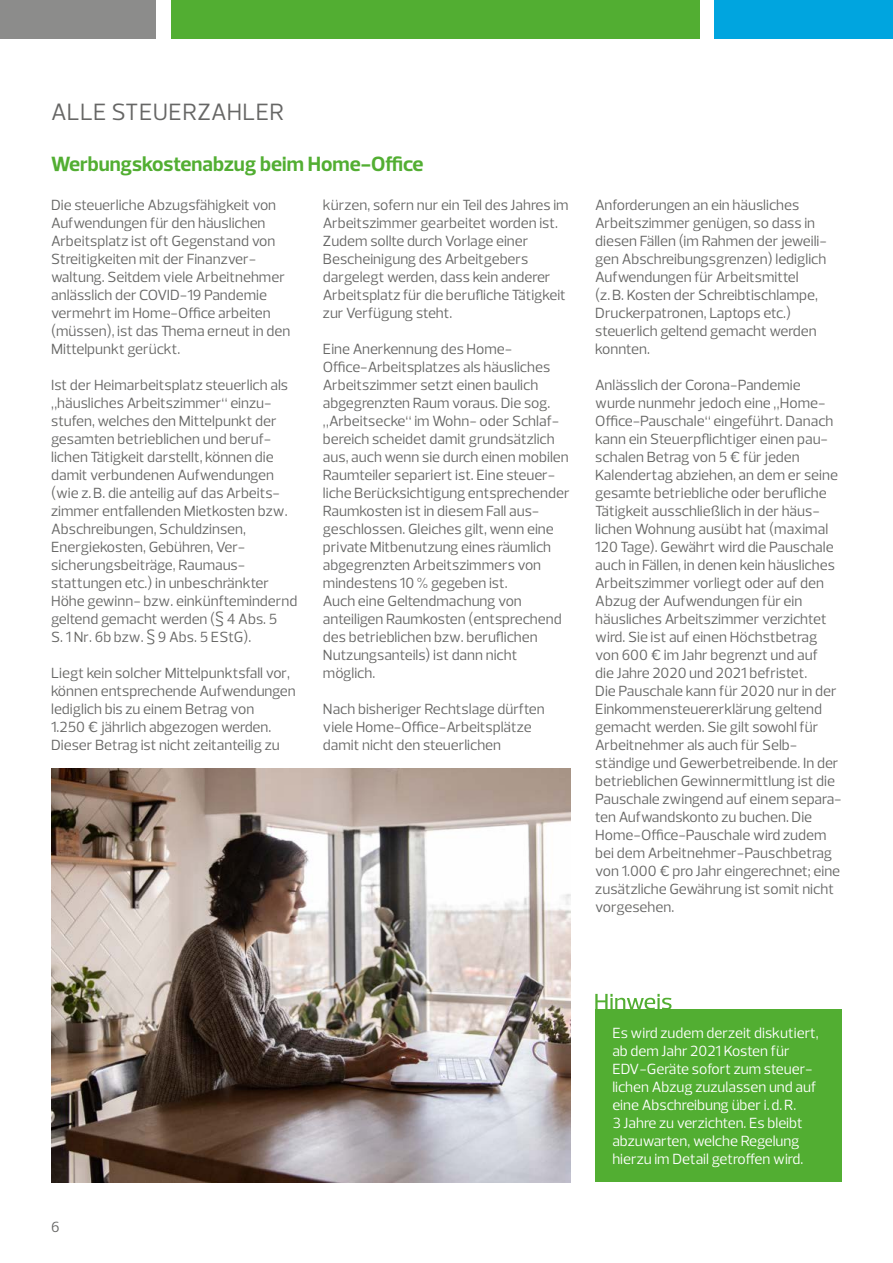
<style>
.page{position:relative;width:893px;height:1263px;background:#fff}
.page>*{position:absolute;margin:0;border:0;box-sizing:border-box;transform-origin:0 0}
.t1{font:24px "Prelo";letter-spacing:.015em;color:#666665}
.t2{font:700 21px "Prelo";color:#52ae32}
.t3{font:15px/18px "Prelo";color:#666665}
.t4{font:15px/18px "Prelo";color:#fff}
</style>
<div class="page">
<div style="left:0;top:0;width:156px;height:38px;background:#8c8c8b"></div>
<div style="left:171px;top:0;width:528px;height:38px;background:#52ae32"></div>
<div style="left:714px;top:0;width:179px;height:38px;background:#00a5df"></div>
<img style="left:51px;top:768px;width:519px;height:414px">
<div style="left:595px;top:1009px;width:247px;height:173px;background:#52ae32"></div>
<svg style="left:595px;top:994px;width:76px;height:15px"></svg>
<h1 class="t1" style="left:51px;top:97px;width:235px">ALLE STEUERZAHLER</h1>
<h2 class="t2" style="left:51px;top:151px;width:374px">Werbungskostenabzug beim Home-Office</h2>
<p class="t3" style="left:51px;top:196px;width:241px">Die steuerliche Abzugsfähigkeit von Aufwendungen für den häuslichen Arbeitsplatz ist oft Gegenstand von Streitigkeiten mit der Finanzver&shy;waltung. Seitdem viele Arbeitnehmer anlässlich der COVID-19 Pandemie vermehrt im Home-Office arbeiten (müssen), ist das Thema erneut in den Mittelpunkt gerückt.</p>
<p class="t3" style="left:51px;top:376px;width:248px">Ist der Heimarbeitsplatz steuerlich als „häusliches Arbeitszimmer“ einzu&shy;stufen, welches den Mittelpunkt der gesamten betrieblichen und beruf&shy;lichen Tätigkeit darstellt, können die damit verbundenen Aufwendungen (wie z.B. die anteilig auf das Arbeits&shy;zimmer entfallenden Mietkosten bzw.<br>Abschreibungen, Schuldzinsen, Energiekosten, Gebühren, Ver&shy;sicherungsbeiträge, Raumaus&shy;stattungen etc.) in unbeschränkter Höhe gewinn- bzw. einkünftemindernd geltend gemacht werden (§ 4 Abs. 5<br>S. 1 Nr. 6b bzw. § 9 Abs. 5 EStG).</p>
<p class="t3" style="left:51px;top:664px;width:246px">Liegt kein solcher Mittelpunktsfall vor, können entsprechende Aufwendungen lediglich bis zu einem Betrag von<br>1.250 € jährlich abgezogen werden.<br>Dieser Betrag ist nicht zeitanteilig zu</p>
<p class="t3" style="left:323px;top:196px;width:247px">kürzen, sofern nur ein Teil des Jahres im Arbeitszimmer gearbeitet worden ist.<br>Zudem sollte durch Vorlage einer Bescheinigung des Arbeitgebers dargelegt werden, dass kein anderer Arbeitsplatz für die berufliche Tätigkeit zur Verfügung steht.</p>
<p class="t3" style="left:323px;top:340px;width:248px">Eine Anerkennung des Home-Office-Arbeitsplatzes als häusliches Arbeitszimmer setzt einen baulich abgegrenzten Raum voraus. Die sog. „Arbeitsecke“ im Wohn- oder Schlaf&shy;bereich scheidet damit grundsätzlich aus, auch wenn sie durch einen mobilen Raumteiler separiert ist. Eine steuer&shy;liche Berücksichtigung entsprechender Raumkosten ist in diesem Fall aus&shy;geschlossen. Gleiches gilt, wenn eine private Mitbenutzung eines räumlich abgegrenzten Arbeitszimmers von mindestens 10 % gegeben ist.<br>Auch eine Geltendmachung von anteiligen Raumkosten (entsprechend des betrieblichen bzw. beruflichen Nutzungsanteils) ist dann nicht möglich.</p>
<p class="t3" style="left:323px;top:700px;width:223px">Nach bisheriger Rechtslage dürften viele Home-Office-Arbeitsplätze damit nicht den steuerlichen</p>
<p class="t3" style="left:595px;top:196px;width:233px">Anforderungen an ein häusliches<br>Arbeitszimmer genügen, so dass in diesen Fällen (im Rahmen der jeweili&shy;gen Abschreibungsgrenzen) lediglich<br>Aufwendungen für Arbeitsmittel (z.B. Kosten der Schreibtischlampe,<br>Druckerpatronen, Laptops etc.) steuerlich geltend gemacht werden konnten.</p>
<p class="t3" style="left:595px;top:376px;width:248px">Anlässlich der Corona-Pandemie wurde nunmehr jedoch eine „Home-Office-Pauschale“ eingeführt. Danach kann ein Steuerpflichtiger einen pau&shy;schalen Betrag von 5 € für jeden Kalendertag abziehen, an dem er seine gesamte betriebliche oder berufliche Tätigkeit ausschließlich in der häus&shy;lichen Wohnung ausübt hat (maximal 120 Tage). Gewährt wird die Pauschale auch in Fällen, in denen kein häusliches Arbeitszimmer vorliegt oder auf den Abzug der Aufwendungen für ein häusliches Arbeitszimmer verzichtet wird. Sie ist auf einen Höchstbetrag von 600 € im Jahr begrenzt und auf<br>die Jahre 2020 und 2021 befristet.<br>Die Pauschale kann für 2020 nur in der Einkommensteuererklärung geltend gemacht werden. Sie gilt sowohl für Arbeitnehmer als auch für Selb&shy;ständige und Gewerbetreibende. In der betrieblichen Gewinnermittlung ist die Pauschale zwingend auf einem separa&shy;ten Aufwandskonto zu buchen. Die Home-Office-Pauschale wird zudem bei dem Arbeitnehmer-Pauschbetrag von 1.000 € pro Jahr eingerechnet; eine zusätzliche Gewährung ist somit nicht vorgesehen.</p>
<p class="t3" style="left:51px;top:1218px;width:10px">6</p>
<p class="t4" style="left:612px;top:1023px;width:208px">Es wird zudem derzeit diskutiert, ab dem Jahr 2021 Kosten für<br>EDV-Geräte sofort zum steuer&shy;lichen Abzug zuzulassen und auf eine Abschreibung über i.d.R.<br>3 Jahre zu verzichten. Es bleibt abzuwarten, welche Regelung hierzu im Detail getroffen wird.</p>
</div>
